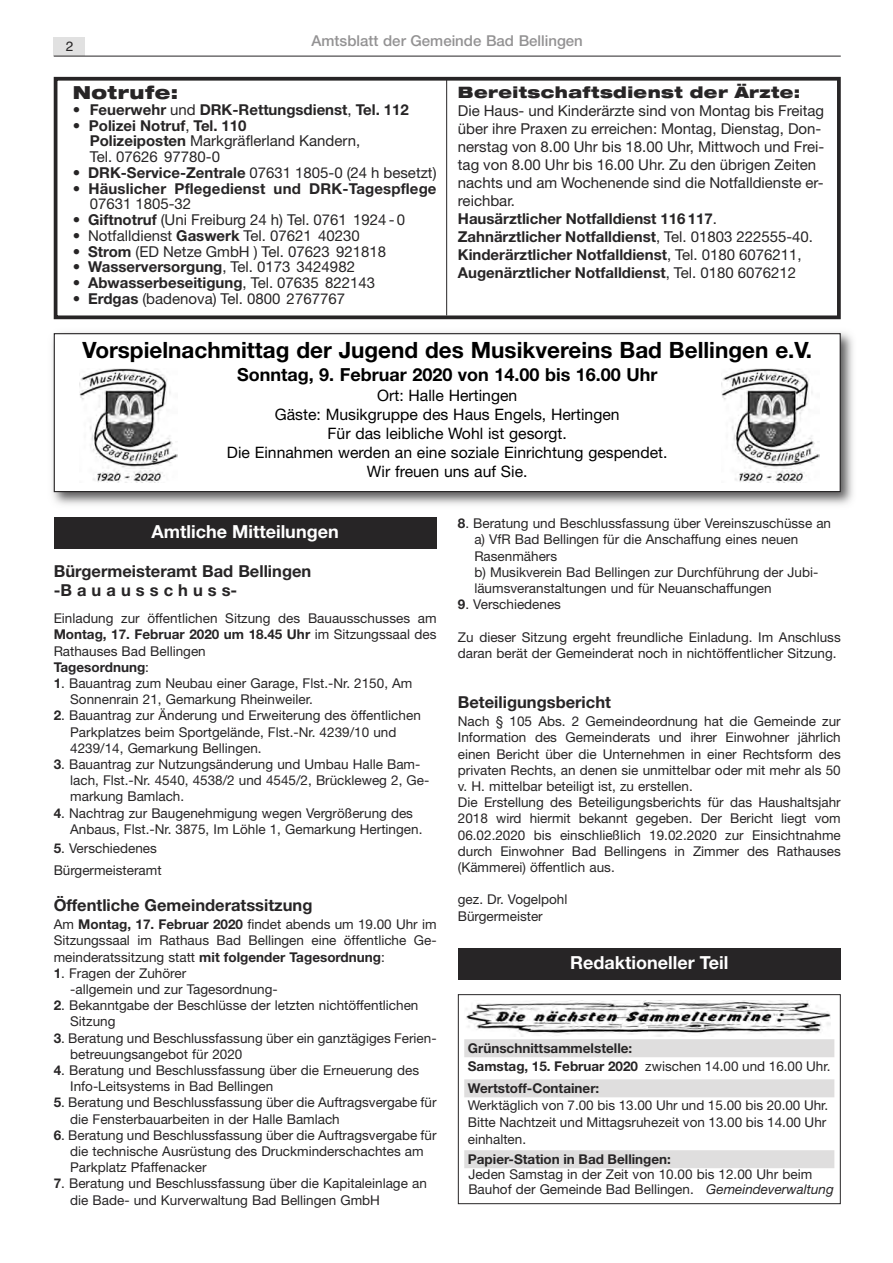
<style>
.page{position:relative;width:893px;height:1263px;background:#fff}
.page>*{position:absolute;margin:0;border:0;box-sizing:border-box;transform-origin:0 0}
.t1{font:700 22.5px "Helvetica Neue";color:#000}
.t2{font:700 18px "Helvetica Neue";color:#000}
.t3{font:700 18px "Helvetica Neue";color:#fff}
.t4{font:900 expanded 18px "Helvetica Neue";letter-spacing:.025em;color:#272526}
.t5{font:700 16.5px/19.8px "Helvetica Neue";color:#272526}
.t6{font:15.75px/18.9px "Helvetica Neue";color:#000;text-align:center}
.t7{font:900 expanded 15.75px "Helvetica Neue";letter-spacing:.025em;color:#272526}
.t8{font:15px/18px "Helvetica Neue";color:#272526}
.t9{font:700 15px/15.8px "Helvetica Neue";color:#272526}
.t10{font:500 15px "Helvetica Neue";color:#939293}
.t11{font:13.5px/16.2px "Helvetica Neue";color:#272526}
.t12{font:700 13.5px/18.5px "Helvetica Neue";color:#272526}
.t13{font:13.5px "Helvetica";color:#272526}
.s1{font-weight:400}
.s2{font-weight:700}
.s3{font-style:italic}
</style>
<div class="page">
<div style="left:54px;top:38px;width:31px;height:18px;background:#e1e1e1"></div>
<hr style="left:54px;top:56px;width:786px;height:1px;background:#272526">
<div style="left:54px;top:77px;width:786px;height:242px;border:4px solid #272526"></div>
<hr style="left:446px;top:77px;width:1px;height:238px;background:#272526">
<img style="left:52px;top:332px;width:801px;height:173px">
<div style="left:55px;top:334px;width:784px;height:157px;background:#fff"></div>
<div style="left:54px;top:333px;width:786px;height:159px;border:1px solid #272526"></div>
<img style="left:79px;top:368px;width:98px;height:114px">
<img style="left:721px;top:368px;width:98px;height:114px">
<div style="left:54px;top:517px;width:382px;height:32px;background:#272526"></div>
<div style="left:458px;top:948px;width:382px;height:32px;background:#272526"></div>
<div style="left:458px;top:994px;width:382px;height:210px;border:1px solid #272526"></div>
<img style="left:466px;top:1000px;width:364px;height:37px">
<div style="left:464px;top:1039px;width:370px;height:18px;background:#dfdede"></div>
<div style="left:464px;top:1079px;width:370px;height:18px;background:#dfdede"></div>
<div style="left:464px;top:1150px;width:370px;height:18px;background:#dfdede"></div>
<p class="t13" style="left:66px;top:41px;width:9px">2</p>
<p class="t10" style="left:311px;top:35px;width:273px">Amtsblatt der Gemeinde Bad Bellingen</p>
<h2 class="t4" style="left:73px;top:84px;width:107px">Notrufe:</h2>
<p class="t9" style="left:73px;top:103px;width:337px"><span class="s1">•</span> Feuerwehr <span class="s1">und</span> DRK-Rettungsdienst<span class="s1">,</span> Tel. 112</p>
<p class="t8" style="left:90px;top:119px;width:272px;line-height:15.8px;text-indent:-17px">• <span class="s2">Polizei Notruf</span>, <span class="s2">Tel. 110<br>Polizeiposten</span> Markgräflerland Kandern,<br>Tel. 07626 97780-0</p>
<p class="t8" style="left:73px;top:165px;width:365px">• <span class="s2">DRK-Service-Zentrale</span> 07631 1805-0 (24 h besetzt)</p>
<p class="t9" style="left:90px;top:182px;width:348px;text-indent:-17px"><span class="s1">•</span> Häuslicher Pflegedienst und DRK-Tagespflege<br><span class="s1">07631 1805-32</span></p>
<p class="t8" style="left:73px;top:212px;width:334px">• <span class="s2">Giftnotruf</span> (Uni Freiburg 24 h) Tel. 0761 1924 - 0</p>
<p class="t8" style="left:73px;top:228px;width:288px">• Notfalldienst <span class="s2">Gaswerk</span> Tel. 07621 40230</p>
<p class="t8" style="left:73px;top:244px;width:315px">• <span class="s2">Strom</span> (ED Netze GmbH ) Tel. 07623 921818</p>
<p class="t8" style="left:73px;top:260px;width:284px">• <span class="s2">Wasserversorgung</span>, Tel. 0173 3424982</p>
<p class="t9" style="left:73px;top:276px;width:304px"><span class="s1">•</span> Abwasserbeseitigung<span class="s1">, Tel. 07635 822143</span></p>
<p class="t8" style="left:73px;top:291px;width:274px">• <span class="s2">Erdgas</span> (badenova) Tel. 0800 2767767</p>
<p class="t7" style="left:458px;top:84px;width:344px">Bereitschaftsdienst der Ärzte:</p>
<p class="t8" style="left:458px;top:103px;width:368px">Die Haus- und Kinderärzte sind von Montag bis Freitag über ihre Praxen zu erreichen: Montag, Dienstag, Don&shy;nerstag von 8.00 Uhr bis 18.00 Uhr, Mittwoch und Frei&shy;tag von 8.00 Uhr bis 16.00 Uhr. Zu den übrigen Zeiten nachts und am Wochenende sind die Notfalldienste er&shy;reichbar.<br><span class="s2">Hausärztlicher Notfalldienst 116 117</span>.<br><span class="s2">Zahnärztlicher Notfalldienst</span>, Tel. 01803 222555-40.<br><span class="s2">Kinderärztlicher Notfalldienst</span>, Tel. 0180 6076211, <span class="s2">Augenärztlicher Notfalldienst</span>, Tel. 0180 6076212</p>
<h1 class="t1" style="left:82px;top:341px;width:731px">Vorspielnachmittag der Jugend des Musikvereins Bad Bellingen e.V.</h1>
<h2 class="t2" style="left:237px;top:368px;width:422px">Sonntag, 9. Februar 2020 von 14.00 bis 16.00 Uhr</h2>
<p class="t6" style="left:227px;top:388px;width:442px">Ort: Halle Hertingen<br>Gäste: Musikgruppe des Haus Engels, Hertingen<br>Für das leibliche Wohl ist gesorgt.<br>Die Einnahmen werden an eine soziale Einrichtung gespendet.<br>Wir freuen uns auf Sie.</p>
<h2 class="t3" style="left:152px;top:525px;width:188px">Amtliche Mitteilungen</h2>
<p class="t5" style="left:54px;top:562px;width:259px">Bürgermeisteramt Bad Bellingen -B a u a u s s c h u s s-</p>
<p class="t11" style="left:54px;top:612px;width:384px">Einladung zur öffentlichen Sitzung des Bauausschusses am <span class="s2">Montag, 17. Februar 2020 um 18.45 Uhr</span> im Sitzungssaal des Rathauses Bad Bellingen<br><span class="s2">Tagesordnung</span>:</p>
<p class="t11" style="left:70px;top:676px;width:344px;text-indent:-17px"><span class="s2">1</span>. Bauantrag zum Neubau einer Garage, Flst.-Nr. 2150, Am<br>Sonnenrain 21, Gemarkung Rheinweiler.</p>
<p class="t11" style="left:70px;top:709px;width:352px;text-indent:-17px"><span class="s2">2</span>. Bauantrag zur Änderung und Erweiterung des öffentlichen<br>Parkplatzes beim Sportgelände, Flst.-Nr. 4239/10 und<br>4239/14, Gemarkung Bellingen.</p>
<p class="t11" style="left:70px;top:757px;width:360px;text-indent:-17px"><span class="s2">3</span>. Bauantrag zur Nutzungsänderung und Umbau Halle Bam&shy;lach, Flst.-Nr. 4540, 4538/2 und 4545/2, Brückleweg 2, Ge&shy;markung Bamlach.</p>
<p class="t11" style="left:70px;top:806px;width:354px;text-indent:-17px"><span class="s2">4</span>. Nachtrag zur Baugenehmigung wegen Vergrößerung des<br>Anbaus, Flst.-Nr. 3875, Im Löhle 1, Gemarkung Hertingen.</p>
<p class="t11" style="left:54px;top:839px;width:109px;line-height:21.6px"><span class="s2">5</span>. Verschiedenes<br>Bürgermeisteramt</p>
<p class="t5" style="left:54px;top:897px;width:260px">Öffentliche Gemeinderatssitzung</p>
<p class="t11" style="left:54px;top:918px;width:384px;text-align:justify">Am <span class="s2">Montag, 17. Februar 2020</span> findet abends um 19.00 Uhr im Sitzungssaal im Rathaus Bad Bellingen eine öffentliche Ge&shy;meinderatssitzung statt <span class="s2">mit folgender Tagesordnung</span>:</p>
<p class="t11" style="left:70px;top:966px;width:209px;text-indent:-17px"><span class="s2">1</span>. Fragen der Zuhörer<br>-allgemein und zur Tagesordnung-</p>
<p class="t11" style="left:70px;top:999px;width:350px;text-indent:-17px"><span class="s2">2</span>. Bekanntgabe der Beschlüsse der letzten nichtöffentlichen<br>Sitzung</p>
<p class="t11" style="left:70px;top:1031px;width:368px;text-indent:-17px"><span class="s2">3</span>. Beratung und Beschlussfassung über ein ganztägiges Ferien&shy;betreuungsangebot für 2020</p>
<p class="t11" style="left:70px;top:1063px;width:350px;text-indent:-17px"><span class="s2">4</span>. Beratung und Beschlussfassung über die Erneuerung des<br>Info-Leitsystems in Bad Bellingen</p>
<p class="t11" style="left:70px;top:1096px;width:368px;text-indent:-17px"><span class="s2">5</span>. Beratung und Beschlussfassung über die Auftragsvergabe für die Fensterbauarbeiten in der Halle Bamlach</p>
<p class="t11" style="left:70px;top:1128px;width:368px;text-indent:-17px"><span class="s2">6</span>. Beratung und Beschlussfassung über die Auftragsvergabe für die technische Ausrüstung des Druckminderschachtes am<br>Parkplatz Pfaffenacker</p>
<p class="t11" style="left:70px;top:1177px;width:358px;text-indent:-17px"><span class="s2">7</span>. Beratung und Beschlussfassung über die Kapitaleinlage an die Bade- und Kurverwaltung Bad Bellingen GmbH</p>
<p class="t11" style="left:474px;top:517px;width:358px;text-indent:-17px"><span class="s2">8</span>. Beratung und Beschlussfassung über Vereinszuschüsse an a) VfR Bad Bellingen für die Anschaffung eines neuen Rasenmähers<br>b) Musikverein Bad Bellingen zur Durchführung der Jubi&shy;läumsveranstaltungen und für Neuanschaffungen</p>
<p class="t11" style="left:458px;top:598px;width:105px"><span class="s2">9</span>. Verschiedenes</p>
<p class="t11" style="left:458px;top:630px;width:384px">Zu dieser Sitzung ergeht freundliche Einladung. Im Anschluss daran berät der Gemeinderat noch in nichtöffentlicher Sitzung.</p>
<p class="t5" style="left:458px;top:694px;width:155px">Beteiligungsbericht</p>
<p class="t11" style="left:458px;top:715px;width:384px">Nach § 105 Abs. 2 Gemeindeordnung hat die Gemeinde zur Information des Gemeinderats und ihrer Einwohner jährlich einen Bericht über die Unternehmen in einer Rechtsform des privaten Rechts, an denen sie unmittelbar oder mit mehr als 50 v. H. mittelbar beteiligt ist, zu erstellen.<br>Die Erstellung des Beteiligungsberichts für das Haushaltsjahr 2018 wird hiermit bekannt gegeben. Der Bericht liegt vom 06.02.2020 bis einschließlich 19.02.2020 zur Einsichtnahme durch Einwohner Bad Bellingens in Zimmer des Rathauses (Kämmerei) öffentlich aus.</p>
<p class="t11" style="left:458px;top:893px;width:111px">gez. Dr. Vogelpohl<br>Bürgermeister</p>
<h2 class="t3" style="left:570px;top:956px;width:159px">Redaktioneller Teil</h2>
<p class="t12" style="left:468px;top:1040px;width:364px">Grünschnittsammelstelle:<br>Samstag, 15. Februar 2020 <span class="s1">zwischen 14.00 und 16.00 Uhr.</span></p>
<p class="t12" style="left:468px;top:1080px;width:133px">Wertstoff-Container:</p>
<p class="t11" style="left:468px;top:1098px;width:362px;line-height:17.1px">Werktäglich von 7.00 bis 13.00 Uhr und 15.00 bis 20.00 Uhr.<br>Bitte Nachtzeit und Mittagsruhezeit von 13.00 bis 14.00 Uhr einhalten.</p>
<p class="t12" style="left:468px;top:1151px;width:205px">Papier-Station in Bad Bellingen:</p>
<p class="t11" style="left:468px;top:1168px;width:367px;line-height:15px">Jeden Samstag in der Zeit von 10.00 bis 12.00 Uhr beim<br>Bauhof der Gemeinde Bad Bellingen. <span class="s3">Gemeindeverwaltung</span></p>
</div>
